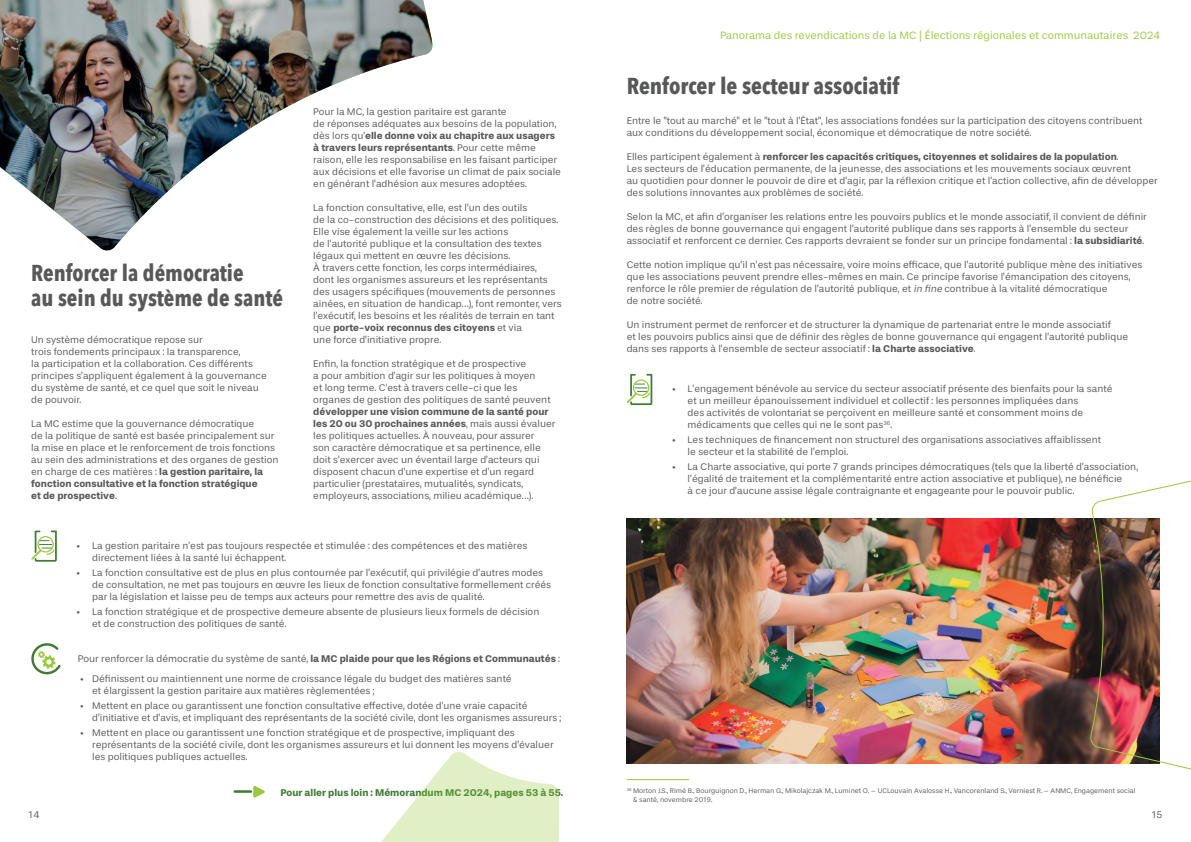
<style>
.page{position:relative;width:1191px;height:842px;background:#fff}
.page>*{position:absolute;margin:0;border:0;box-sizing:border-box;transform-origin:0 0}
.Titre_intérieur{font:700 23px/25px "Avenir Next Condensed";color:#57585a}
.t1{font:11px "Stevie Sans";color:#99ca3b}
.Bloc_texte{font:10px/12px "Stevie Sans";color:#57585a}
.Bloc_texte_ds_consta{font:10px "Stevie Sans";color:#57585a}
.Pour_aller___loin{font:700 10px "Stevie Sans";color:#3e7c32}
.Note_de_bas_de_page{font:7px/9px "Stevie Sans";color:#57585a}
.s1{font-weight:700}
.s2{font-style:italic}
</style>
<div class="page">
<img style="left:627px;top:519px;width:462px;height:244px">
<hr style="left:626px;top:779px;width:63px;height:1px;background:#99ca3b">
<svg style="left:31px;top:643px;width:30px;height:31px"></svg>
<svg style="left:31px;top:530px;width:26px;height:32px"></svg>
<hr style="left:233px;top:790px;width:19px;height:3px;background:#3e7c32">
<svg style="left:627px;top:374px;width:25px;height:31px"></svg>
<svg style="left:246px;top:751px;width:313px;height:91px"></svg>
<img style="left:0;top:0;width:432px;height:251px">
<img style="left:1089px;top:480px;width:102px;height:290px">
<p class="Titre_intérieur" style="left:31px;top:260px;width:253px">Renforcer la démocratie<br>au sein du système de santé</p>
<p class="Bloc_texte" style="left:31px;top:333px;width:237px">Un système démocratique repose sur<br>trois fondements principaux : la transparence,<br>la participation et la collaboration. Ces différents principes s’appliquent également à la gouvernance du système de santé, et ce quel que soit le niveau de pouvoir.</p>
<p class="Bloc_texte" style="left:31px;top:417px;width:249px">La MC estime que la gouvernance démocratique<br>de la politique de santé est basée principalement sur la mise en place et le renforcement de trois fonctions au sein des administrations et des organes de gestion en charge de ces matières : <span class="s1">la gestion paritaire, la fonction consultative et la fonction stratégique<br>et de prospective</span>.</p>
<p class="Bloc_texte" style="left:313px;top:106px;width:249px">Pour la MC, la gestion paritaire est garante<br>de réponses adéquates aux besoins de la population, dès lors qu’<span class="s1">elle donne voix au chapitre aux usagers à travers leurs représentants</span>. Pour cette même raison, elle les responsabilise en les faisant participer aux décisions et elle favorise un climat de paix sociale en générant l’adhésion aux mesures adoptées.</p>
<p class="Bloc_texte" style="left:313px;top:202px;width:250px">La fonction consultative, elle, est l’un des outils<br>de la co-construction des décisions et des politiques.<br>Elle vise également la veille sur les actions<br>de l’autorité publique et la consultation des textes légaux qui mettent en œuvre les décisions.<br>À travers cette fonction, les corps intermédiaires,<br>dont les organismes assureurs et les représentants des usagers spécifiques (mouvements de personnes ainées, en situation de handicap…), font remonter, vers l’exécutif, les besoins et les réalités de terrain en tant que <span class="s1">porte-voix reconnus des citoyens</span> et via<br>une force d’initiative propre.</p>
<p class="Bloc_texte" style="left:313px;top:358px;width:244px">Enfin, la fonction stratégique et de prospective<br>a pour ambition d’agir sur les politiques à moyen<br>et long terme. C’est à travers celle-ci que les organes de gestion des politiques de santé peuvent <span class="s1">développer une vision commune de la santé pour les 20 ou 30 prochaines années</span>, mais aussi évaluer les politiques actuelles. À nouveau, pour assurer<br>son caractère démocratique et sa pertinence, elle doit s’exercer avec un éventail large d’acteurs qui disposent chacun d’une expertise et d’un regard particulier (prestataires, mutualités, syndicats, employeurs, associations, milieu académique…).</p>
<p class="Bloc_texte" style="left:92px;top:539px;width:437px;text-indent:-16px">• La gestion paritaire n’est pas toujours respectée et stimulée : des compétences et des matières directement liées à la santé lui échappent.</p>
<p class="Bloc_texte" style="left:92px;top:566px;width:460px;text-indent:-16px">• La fonction consultative est de plus en plus contournée par l’exécutif, qui privilégie d’autres modes de consultation, ne met pas toujours en œuvre les lieux de fonction consultative formellement créés par la législation et laisse peu de temps aux acteurs pour remettre des avis de qualité.</p>
<p class="Bloc_texte" style="left:92px;top:605px;width:449px;text-indent:-16px">• La fonction stratégique et de prospective demeure absente de plusieurs lieux formels de décision et de construction des politiques de santé.</p>
<p class="Bloc_texte_ds_consta" style="left:78px;top:652px;width:483px">Pour renforcer la démocratie du système de santé, <span class="s1">la MC plaide pour que les Régions et Communautés</span> :</p>
<p class="Bloc_texte" style="left:92px;top:673px;width:421px;text-indent:-12px">• Définissent ou maintiennent une norme de croissance légale du budget des matières santé et élargissent la gestion paritaire aux matières règlementées ;</p>
<p class="Bloc_texte" style="left:92px;top:700px;width:471px;text-indent:-12px">• Mettent en place ou garantissent une fonction consultative effective, dotée d’une vraie capacité d’initiative et d’avis, et impliquant des représentants de la société civile, dont les organismes assureurs ;</p>
<p class="Bloc_texte" style="left:92px;top:726px;width:463px;text-indent:-12px">• Mettent en place ou garantissent une fonction stratégique et de prospective, impliquant des représentants de la société civile, dont les organismes assureurs et lui donnent les moyens d’évaluer les politiques publiques actuelles.</p>
<p class="Bloc_texte" style="left:28px;top:809px;width:13px">14</p>
<p class="Pour_aller___loin" style="left:280px;top:786px;width:284px">Pour aller plus loin : Mémorandum MC 2024, pages 53 à 55.</p>
<p class="t1" style="left:720px;top:29px;width:442px">Panorama des revendications de la MC | Élections régionales et communautaires 2024</p>
<p class="Titre_intérieur" style="left:626px;top:73px;width:274px">Renforcer le secteur associatif</p>
<p class="Bloc_texte" style="left:626px;top:115px;width:517px">Entre le "tout au marché" et le "tout à l’État", les associations fondées sur la participation des citoyens contribuent aux conditions du développement social, économique et démocratique de notre société.</p>
<p class="Bloc_texte" style="left:626px;top:151px;width:532px">Elles participent également à <span class="s1">renforcer les capacités critiques, citoyennes et solidaires de la population</span>.<br>Les secteurs de l’éducation permanente, de la jeunesse, des associations et les mouvements sociaux œuvrent<br>au quotidien pour donner le pouvoir de dire et d’agir, par la réflexion critique et l’action collective, afin de développer des solutions innovantes aux problèmes de société.</p>
<p class="Bloc_texte" style="left:626px;top:211px;width:521px">Selon la MC, et afin d’organiser les relations entre les pouvoirs publics et le monde associatif, il convient de définir des règles de bonne gouvernance qui engagent l’autorité publique dans ses rapports à l’ensemble du secteur associatif et renforcent ce dernier. Ces rapports devraient se fonder sur un principe fondamental : <span class="s1">la subsidiarité</span>.</p>
<p class="Bloc_texte" style="left:626px;top:259px;width:517px">Cette notion implique qu’il n’est pas nécessaire, voire moins efficace, que l’autorité publique mène des initiatives que les associations peuvent prendre elles-mêmes en main. Ce principe favorise l’émancipation des citoyens, renforce le rôle premier de régulation de l’autorité publique, et <span class="s2">in fine</span> contribue à la vitalité démocratique<br>de notre société.</p>
<p class="Bloc_texte" style="left:626px;top:319px;width:503px">Un instrument permet de renforcer et de structurer la dynamique de partenariat entre le monde associatif<br>et les pouvoirs publics ainsi que de définir des règles de bonne gouvernance qui engagent l’autorité publique dans ses rapports à l’ensemble de secteur associatif : <span class="s1">la Charte associative</span>.</p>
<p class="Bloc_texte" style="left:687px;top:383px;width:426px;text-indent:-16px">• L’engagement bénévole au service du secteur associatif présente des bienfaits pour la santé et un meilleur épanouissement individuel et collectif : les personnes impliquées dans<br>des activités de volontariat se perçoivent en meilleure santé et consomment moins de médicaments que celles qui ne le sont pas<sup>36</sup>.</p>
<p class="Bloc_texte" style="left:687px;top:434px;width:415px;text-indent:-16px">• Les techniques de financement non structurel des organisations associatives affaiblissent le secteur et la stabilité de l’emploi.</p>
<p class="Bloc_texte" style="left:687px;top:461px;width:452px;text-indent:-16px">• La Charte associative, qui porte 7 grands principes démocratiques (tels que la liberté d’association, l’égalité de traitement et la complémentarité entre action associative et publique), ne bénéficie<br>à ce jour d’aucune assise légale contraignante et engageante pour le pouvoir public.</p>
<p class="Note_de_bas_de_page" style="left:633px;top:786px;width:504px;text-indent:-7px"><sup>36</sup> Morton J.S., Rimé B., Bourguignon D., Herman G., Mikolajczak M., Luminet O. – UCLouvain Avalosse H., Vancorenland S., Verniest R. – ANMC, Engagement social &amp; santé, novembre 2019.</p>
<p class="Bloc_texte" style="left:1151px;top:809px;width:13px">15</p>
</div>
